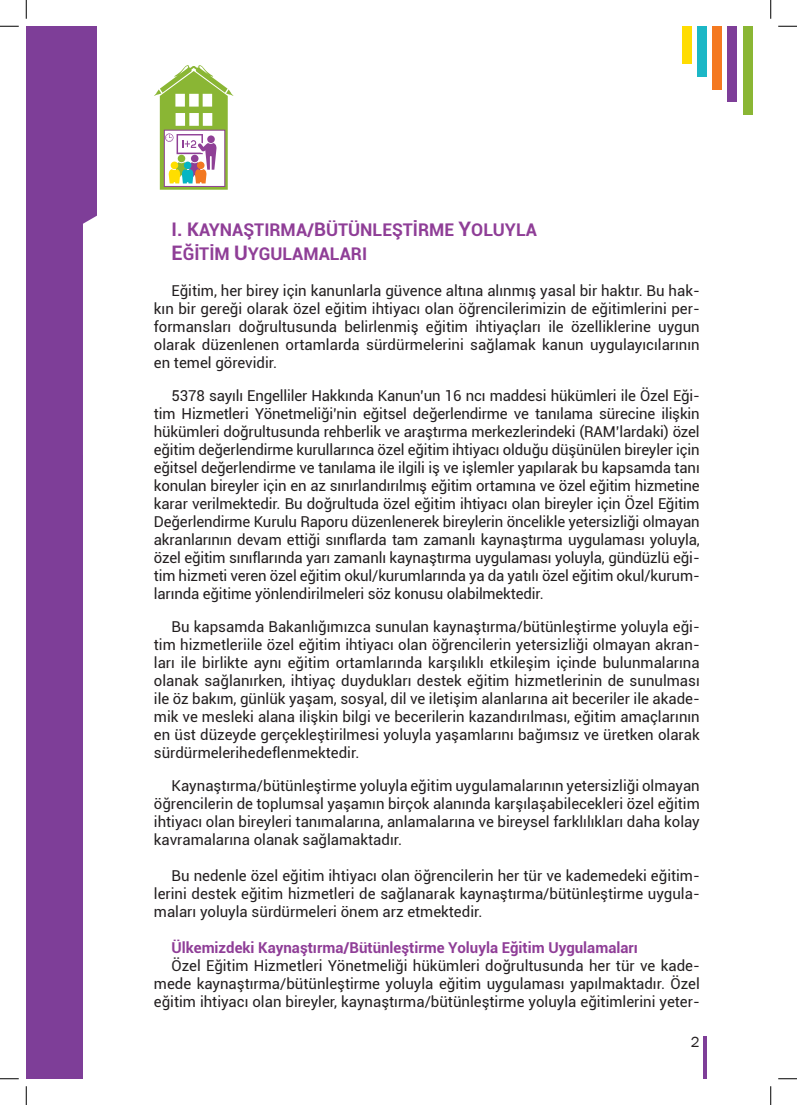
<style>
.page{position:relative;width:797px;height:1105px;background:#fff}
.page>*{position:absolute;margin:0;border:0;box-sizing:border-box;transform-origin:0 0}
.t1{font:700 17.5px/24px "Roboto";color:#8f3e97}
.t2{font:15px/18px "Roboto";color:#231f20;text-align:justify}
.t3{font:700 15px "Roboto";color:#8f3e97}
.t4{font:15px "Franklin Gothic";color:#231f20}
.s1{font-size:18.75px}
.s2{font-size:20px}
</style>
<div class="page">
<div style="left:26px;top:26px;width:71px;height:1053px;background:#7e3e98"></div>
<div style="left:743px;top:26px;width:9px;height:89px;background:#8ab634"></div>
<div style="left:727px;top:26px;width:10px;height:76px;background:#7e3e98"></div>
<div style="left:712px;top:26px;width:10px;height:64px;background:#f47921"></div>
<div style="left:697px;top:26px;width:9px;height:51px;background:#1cb7c6"></div>
<div style="left:682px;top:26px;width:9px;height:38px;background:#ffdc01"></div>
<div style="left:83px;top:215px;width:14px;height:218px;background:#fff"></div>
<div style="left:83px;top:433px;width:23px;height:646px;background:#fff"></div>
<svg style="left:154px;top:65px;width:79px;height:125px"></svg>
<div style="left:171px;top:162px;width:7px;height:7px;background:#ffde00;border-radius:50%"></div>
<hr style="left:703px;top:1036px;width:4px;height:43px;background:#7e3e98">
<svg style="left:0;top:25px;width:19px;height:2px"></svg>
<svg style="left:778px;top:25px;width:19px;height:2px"></svg>
<svg style="left:0;top:1078px;width:19px;height:1px"></svg>
<svg style="left:778px;top:1078px;width:19px;height:1px"></svg>
<svg style="left:25px;top:0;width:2px;height:19px"></svg>
<svg style="left:25px;top:1086px;width:2px;height:19px"></svg>
<svg style="left:770px;top:0;width:1px;height:19px"></svg>
<svg style="left:770px;top:1086px;width:1px;height:19px"></svg>
<p class="t1" style="left:172px;top:217px;width:367px"><span class="s1">I. K</span>AYNAŞTIRMA/<span class="s1">B</span>ÜTÜNLEŞTİRME <span class="s2">Y</span>OLUYLA<br><span class="s2">E</span>ĞİTİM <span class="s2">U</span>YGULAMALARI</p>
<p class="t2" style="left:154px;top:281px;width:547px;text-indent:18px">Eğitim, her birey için kanunlarla güvence altına alınmış yasal bir haktır. Bu hak&shy;kın bir gereği olarak özel eğitim ihtiyacı olan öğrencilerimizin de eğitimlerini per&shy;formansları doğrultusunda belirlenmiş eğitim ihtiyaçları ile özelliklerine uygun olarak düzenlenen ortamlarda sürdürmelerini sağlamak kanun uygulayıcılarının en temel görevidir.</p>
<p class="t2" style="left:154px;top:386px;width:547px;text-indent:18px">5378 sayılı Engelliler Hakkında Kanun’un 16 ncı maddesi hükümleri ile Özel Eği&shy;tim Hizmetleri Yönetmeliği’nin eğitsel değerlendirme ve tanılama sürecine ilişkin hükümleri doğrultusunda rehberlik ve araştırma merkezlerindeki (RAM’lardaki) özel eğitim değerlendirme kurullarınca özel eğitim ihtiyacı olduğu düşünülen bireyler için eğitsel değerlendirme ve tanılama ile ilgili iş ve işlemler yapılarak bu kapsamda tanı konulan bireyler için en az sınırlandırılmış eğitim ortamına ve özel eğitim hizmetine karar verilmektedir. Bu doğrultuda özel eğitim ihtiyacı olan bireyler için Özel Eğitim Değerlendirme Kurulu Raporu düzenlenerek bireylerin öncelikle yetersizliği olmayan akranlarının devam ettiği sınıflarda tam zamanlı kaynaştırma uygulaması yoluyla, özel eğitim sınıflarında yarı zamanlı kaynaştırma uygulaması yoluyla, gündüzlü eği&shy;tim hizmeti veren özel eğitim okul/kurumlarında ya da yatılı özel eğitim okul/kurum&shy;larında eğitime yönlendirilmeleri söz konusu olabilmektedir.</p>
<p class="t2" style="left:154px;top:617px;width:547px;text-indent:18px">Bu kapsamda Bakanlığımızca sunulan kaynaştırma/bütünleştirme yoluyla eği&shy;tim hizmetleriile özel eğitim ihtiyacı olan öğrencilerin yetersizliği olmayan akran&shy;ları ile birlikte aynı eğitim ortamlarında karşılıklı etkileşim içinde bulunmalarına olanak sağlanırken, ihtiyaç duydukları destek eğitim hizmetlerinin de sunulması ile öz bakım, günlük yaşam, sosyal, dil ve iletişim alanlarına ait beceriler ile akade&shy;mik ve mesleki alana ilişkin bilgi ve becerilerin kazandırılması, eğitim amaçlarının en üst düzeyde gerçekleştirilmesi yoluyla yaşamlarını bağımsız ve üretken olarak sürdürmelerihedeflenmektedir.</p>
<p class="t2" style="left:154px;top:776px;width:547px;text-indent:18px">Kaynaştırma/bütünleştirme yoluyla eğitim uygulamalarının yetersizliği olmayan öğrencilerin de toplumsal yaşamın birçok alanında karşılaşabilecekleri özel eğitim ihtiyacı olan bireyleri tanımalarına, anlamalarına ve bireysel farklılıkları daha kolay kavramalarına olanak sağlamaktadır.</p>
<p class="t2" style="left:154px;top:866px;width:547px;text-indent:18px">Bu nedenle özel eğitim ihtiyacı olan öğrencilerin her tür ve kademedeki eğitim&shy;lerini destek eğitim hizmetleri de sağlanarak kaynaştırma/bütünleştirme uygula&shy;maları yoluyla sürdürmeleri önem arz etmektedir.</p>
<p class="t3" style="left:172px;top:937px;width:468px">Ülkemizdeki Kaynaştırma/Bütünleştirme Yoluyla Eğitim Uygulamaları</p>
<p class="t2" style="left:154px;top:956px;width:547px;text-indent:18px">Özel Eğitim Hizmetleri Yönetmeliği hükümleri doğrultusunda her tür ve kade&shy;mede kaynaştırma/bütünleştirme yoluyla eğitim uygulaması yapılmaktadır. Özel eğitim ihtiyacı olan bireyler, kaynaştırma/bütünleştirme yoluyla eğitimlerini yeter-</p>
<p class="t4" style="left:690px;top:1033px;width:10px">2</p>
</div>
